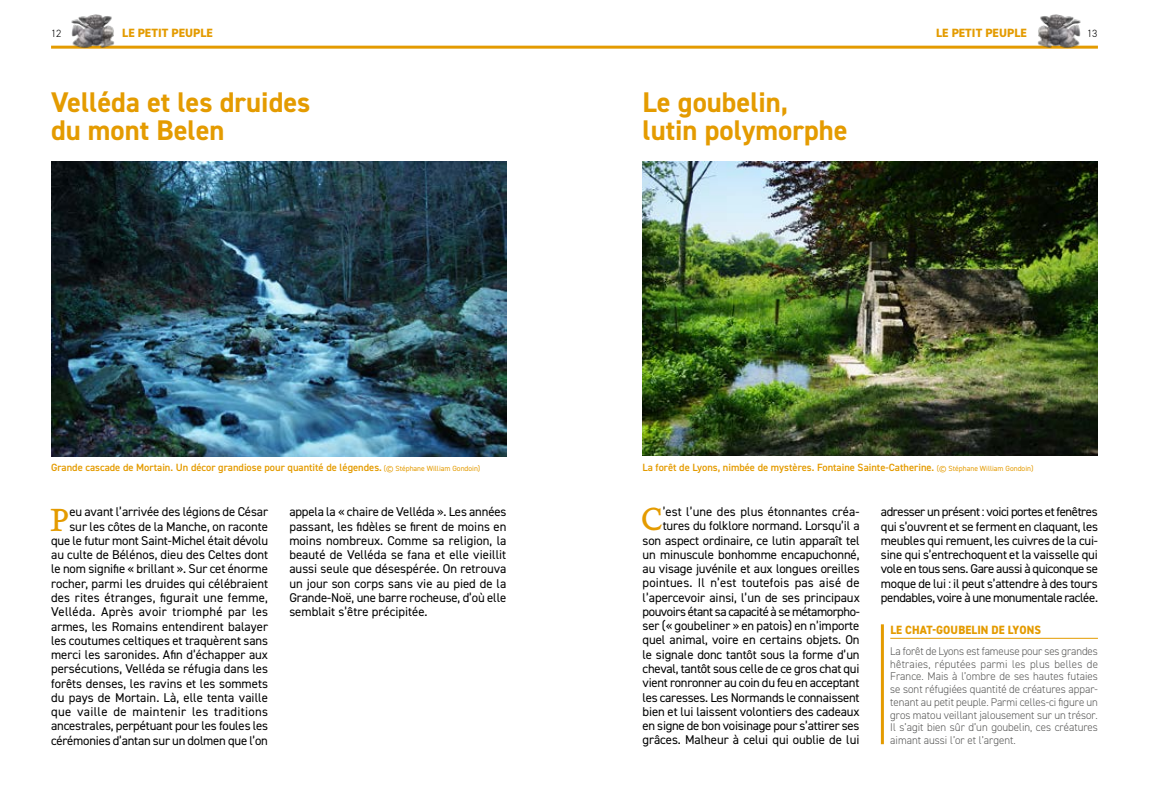
<style>
.page{position:relative;width:1149px;height:808px;background:#fff}
.page>*{position:absolute;margin:0;border:0;box-sizing:border-box;transform-origin:0 0}
.t1{font:35.55px "Tribute OT";color:#e49b00}
.t2{font:700 28.5px/28.5px "DIN2014";color:#e49b00}
.t3{font:12.75px/14.2px "DIN2014";letter-spacing:-.01em;color:#000;text-align:justify}
.t4{font:800 12px "DIN2014";letter-spacing:.01em;color:#e49b00}
.t5{font:800 12px "DIN2014";letter-spacing:.01em;color:#e49b00;scale:.95 1}
.t6{font:300 11.25px/12.8px "DIN2014";color:#575756;text-align:justify}
.t7{font:600 10.5px "DIN2014";color:#e49b00}
.t8{font:300 10.5px "DIN2014";color:#000}
.s1{font-weight:400;font-size:7.5px}
</style>
<div class="page">
<img style="left:51px;top:162px;width:455px;height:294px">
<img style="left:642px;top:162px;width:455px;height:294px">
<hr style="left:890px;top:638px;width:207px;height:1px;background:#e49b00">
<hr style="left:880px;top:624px;width:3px;height:120px;background:#e49b00">
<hr style="left:51px;top:46px;width:1046px;height:3px;background:#e49b00">
<img style="left:68px;top:14px;width:49px;height:35px">
<img style="left:1034px;top:14px;width:49px;height:35px">
<p class="t8" style="left:51px;top:27px;width:12px">12</p>
<p class="t4" style="left:122px;top:24px;width:30px">LE PETIT</p>
<p class="t4" style="left:171px;top:24px;width:36px">PEU PLE</p>
<p class="t4" style="left:935px;top:24px;width:30px">LE PETIT</p>
<p class="t4" style="left:985px;top:24px;width:36px">PEU PLE</p>
<p class="t8" style="left:1086px;top:27px;width:12px">13</p>
<h2 class="t2" style="left:51px;top:87px;width:261px">Velléda et les druides du mont Belen</h2>
<h2 class="t2" style="left:642px;top:87px;width:206px">Le goubelin, lutin polymorphe</h2>
<p class="t7" style="left:51px;top:460px;width:430px">Grande cascade de Mortain. Un décor grandiose pour quantité de légendes. <span class="s1">(© Stéphane William Gondoin)</span></p>
<p class="t7" style="left:642px;top:460px;width:392px">La forêt de Lyons, nimbée de mystères. Fontaine Sainte-Catherine. <span class="s1">(© Stéphane William Gondoin)</span></p>
<p class="t3" style="left:642px;top:504px;width:219px;text-align:right">’est l’une des plus étonnantes créa&shy;tures du folklore normand. Lorsqu’il a son aspect ordinaire, ce lutin apparaît tel un minuscule bonhomme encapuchonné, au visage juvénile et aux longues oreilles pointues. Il n’est toutefois pas aisé de l’apercevoir ainsi, l’un de ses principaux pouvoirs étant sa capacité à se métamorpho&shy;ser (« goubeliner » en patois) en n’importe quel animal, voire en certains objets. On le signale donc tantôt sous la forme d’un cheval, tantôt sous celle de ce gros chat qui vient ronronner au coin du feu en acceptant les caresses. Les Normands le connaissent bien et lui laissent volontiers des cadeaux en signe de bon voisinage pour s’attirer ses grâces. Malheur à celui qui oublie de lui</p>
<p class="t3" style="left:880px;top:504px;width:218px">adresser un présent : voici portes et fenêtres qui s’ouvrent et se ferment en claquant, les meubles qui remuent, les cuivres de la cui&shy;sine qui s’entrechoquent et la vaisselle qui vole en tous sens. Gare aussi à quiconque se moque de lui : il peut s’attendre à des tours pendables, voire à une monumentale raclée.</p>
<p class="t3" style="left:51px;top:505px;width:218px;text-align:right">eu avant l’arrivée des légions de César sur les côtes de la Manche, on raconte que le futur mont Saint-Michel était dévolu au culte de Bélénos, dieu des Celtes dont le nom signifie « brillant ». Sur cet énorme rocher, parmi les druides qui célébraient des rites étranges, figurait une femme, Velléda. Après avoir triomphé par les armes, les Romains entendirent balayer les coutumes celtiques et traquèrent sans merci les saronides. Afin d’échapper aux persécutions, Velléda se réfugia dans les forêts denses, les ravins et les sommets du pays de Mortain. Là, elle tenta vaille que vaille de maintenir les traditions ancestrales, perpétuant pour les foules les cérémonies d’antan sur un dolmen que l’on</p>
<h1 class="t1" style="left:640px;top:495px;width:24px">C</h1>
<p class="t3" style="left:289px;top:505px;width:218px">appela la « chaire de Velléda ». Les années passant, les fidèles se firent de moins en moins nombreux. Comme sa religion, la beauté de Velléda se fana et elle vieillit aussi seule que désespérée. On retrouva un jour son corps sans vie au pied de la Grande-Noë, une barre rocheuse, d’où elle semblait s’être précipitée.</p>
<h1 class="t1" style="left:50px;top:496px;width:21px">P</h1>
<p class="t5" style="left:890px;top:621px;width:160px">LE CHAT-GOUBELIN DE LYONS</p>
<p class="t6" style="left:890px;top:645px;width:209px">La forêt de Lyons est fameuse pour ses grandes hêtraies, réputées parmi les plus belles de France. Mais à l’ombre de ses hautes futaies se sont réfugiées quantité de créatures appar&shy;tenant au petit peuple. Parmi celles-ci figure un gros matou veillant jalousement sur un trésor.<br>Il s’agit bien sûr d’un goubelin, ces créatures aimant aussi l’or et l’argent.</p>
</div>
